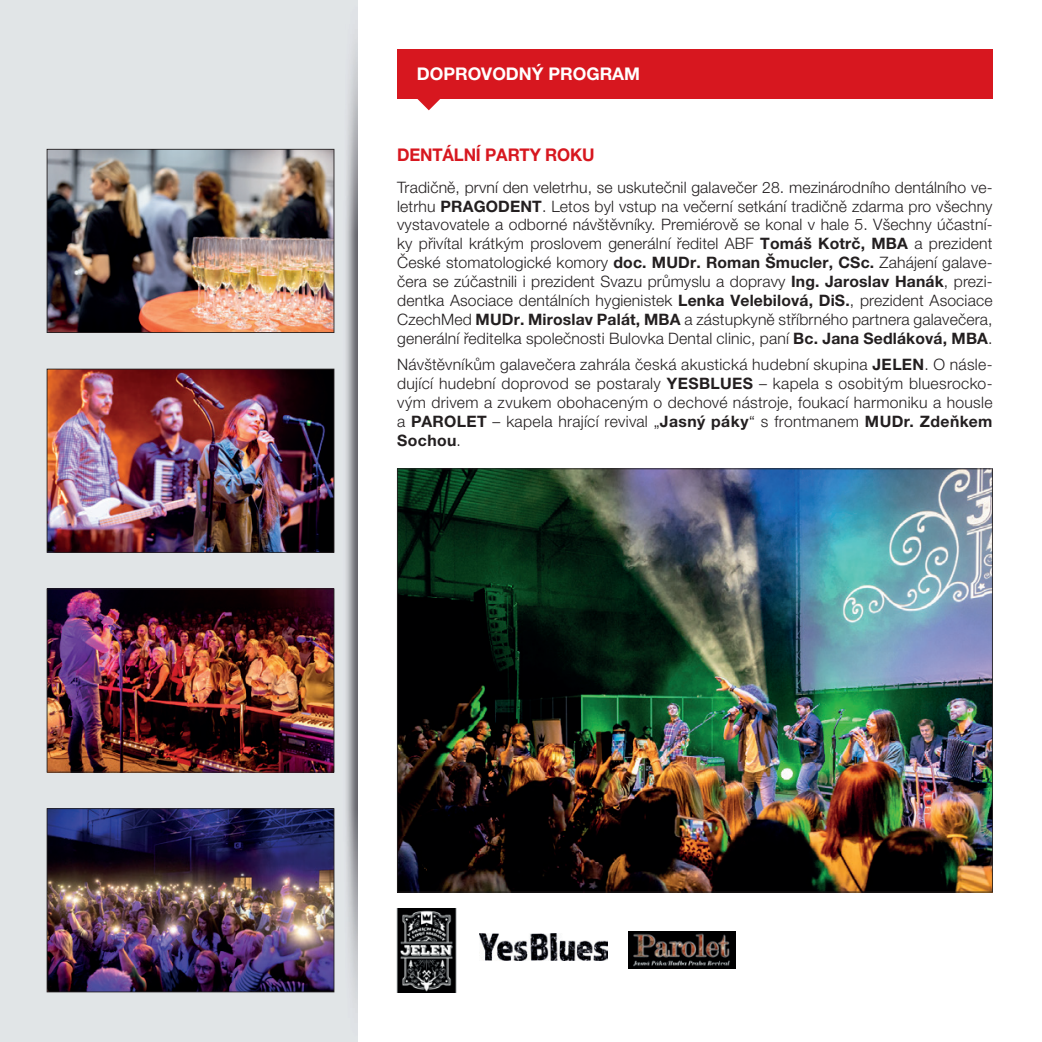
<style>
.page{position:relative;width:1042px;height:1042px;background:#fff}
.page>*{position:absolute;margin:0;border:0;box-sizing:border-box;transform-origin:0 0}
.t1{font:700 17.5px "Helvetica Neue LT Pro";letter-spacing:-.01em;color:#d7171f;scale:.96 1}
.t2{font:700 17.5px "Helvetica Neue LT Pro";color:#fff}
.t3{font:300 15.75px/18.9px "Helvetica Neue LT Pro";letter-spacing:.01em;color:#231f20;text-align:justify}
.s1{font-weight:700}
</style>
<div class="page">
<div style="left:397px;top:50px;width:595px;height:49px;background:#d7171f"></div>
<img style="left:334px;top:0;width:23px;height:1042px">
<div style="left:0;top:0;width:334px;height:1042px;background:#e1e5e7"></div>
<svg style="left:417px;top:99px;width:23px;height:11px"></svg>
<img style="left:397px;top:468px;width:596px;height:424px">
<img style="left:47px;top:808px;width:287px;height:184px">
<img style="left:47px;top:369px;width:287px;height:184px">
<img style="left:47px;top:149px;width:287px;height:184px">
<img style="left:47px;top:588px;width:287px;height:184px">
<img style="left:397px;top:908px;width:59px;height:84px">
<img style="left:479px;top:934px;width:128px;height:26px">
<img style="left:629px;top:932px;width:106px;height:36px">
<p class="t2" style="left:417px;top:63px;width:225px">DOPROVODNÝ PROGRAM</p>
<p class="t1" style="left:397px;top:144px;width:207px">DENTÁLNÍ PARTY ROKU</p>
<p class="t3" style="left:397px;top:177px;width:597px">Tradičně, první den veletrhu, se uskutečnil galavečer 28. mezinárodního dentálního ve&shy;letrhu <span class="s1">PRAGODENT</span>. Letos byl vstup na večerní setkání tradičně zdarma pro všechny vystavovatele a odborné návštěvníky. Premiérově se konal v hale 5. Všechny účastní&shy;ky přivítal krátkým proslovem generální ředitel ABF <span class="s1">Tomáš Kotrč, MBA</span> a prezident České stomatologické komory <span class="s1">doc. MUDr. Roman Šmucler, CSc.</span> Zahájení galave&shy;čera se zúčastnili i prezident Svazu průmyslu a dopravy <span class="s1">Ing. Jaroslav Hanák</span>, prezi&shy;dentka Asociace dentálních hygienistek <span class="s1">Lenka Velebilová, DiS.</span>, prezident Asociace CzechMed <span class="s1">MUDr. Miroslav Palát, MBA</span> a zástupkyně stříbrného partnera galavečera, generální ředitelka společnosti Bulovka Dental clinic, paní <span class="s1">Bc. Jana Sedláková, MBA</span>.</p>
<p class="t3" style="left:397px;top:355px;width:597px">Návštěvníkům galavečera zahrála česká akustická hudební skupina <span class="s1">JELEN</span>. O násle&shy;dující hudební doprovod se postaraly <span class="s1">YESBLUES</span> – kapela s osobitým bluesrocko&shy;vým drivem a zvukem obohaceným o dechové nástroje, foukací harmoniku a housle a <span class="s1">PAROLET</span> – kapela hrající revival „<span class="s1">Jasný páky</span>“ s frontmanem <span class="s1">MUDr. Zdeňkem Sochou</span>.</p>
</div>
